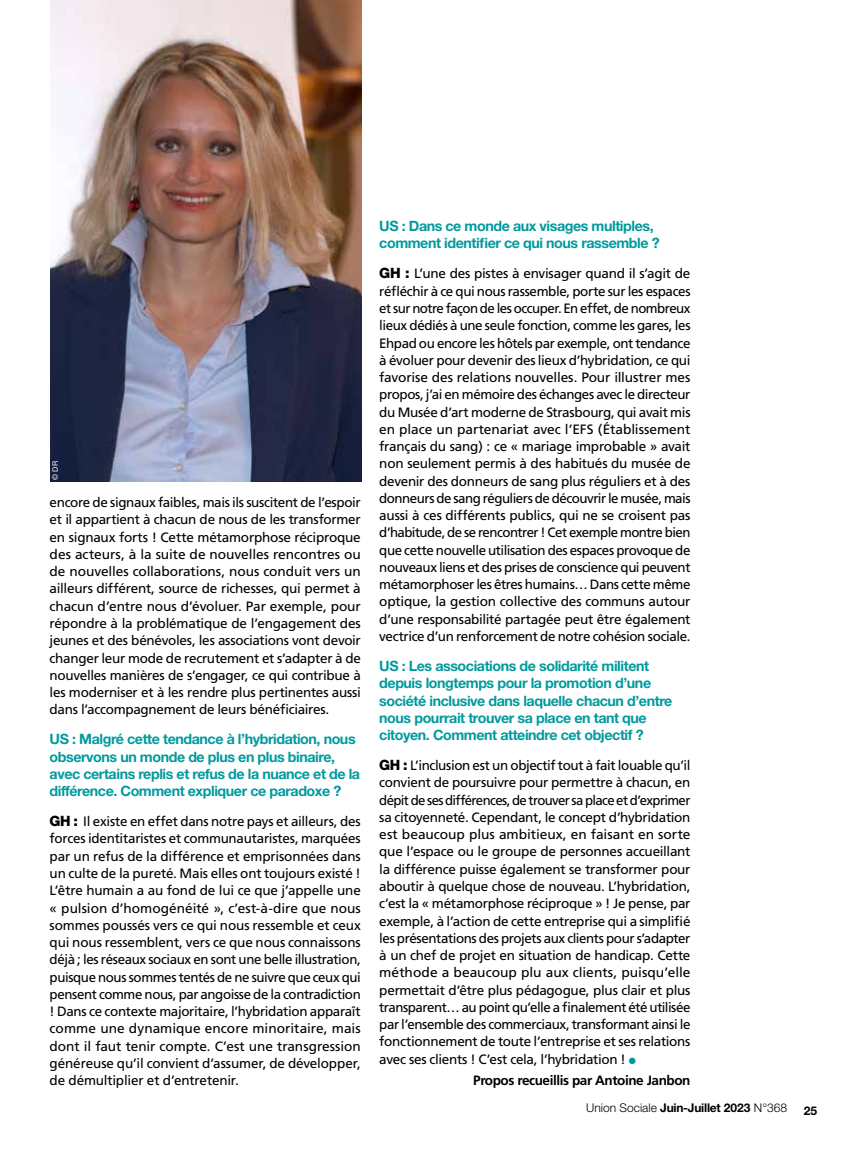
<style>
.page{position:relative;width:851px;height:1149px;background:#fff}
.page>*{position:absolute;margin:0;border:0;box-sizing:border-box;transform-origin:0 0}
.t1{font:700 14.25px/17.2px "Helvetica Neue LT Std";letter-spacing:-.03em;color:#009a9e}
.t2{font:13.5px/17.2px "Frutiger";letter-spacing:-.02em;color:#000;text-align:justify}
.t3{font:700 13.5px "Frutiger";letter-spacing:-.03em;color:#000}
.t4{font:300 12px "Helvetica Neue LT Std";color:#000}
.t5{font:700 12px "Helvetica Neue LT Std";color:#000}
.t6{font:7.5px "Helvetica Neue LT Std";color:#fff}
.s1{font-family:"Helvetica Neue LT Std";font-weight:800;font-size:14.25px}
.s2{color:#009a9e}
.s3{font-weight:700}
</style>
<div class="page">
<img style="left:50px;top:0;width:311px;height:481px">
<p class="t6" style="left:51px;top:479px;width:20px;rotate:-90deg">© DR</p>
<p class="t2" style="left:50px;top:493px;width:313px">encore de signaux faibles, mais ils suscitent de l’espoir et il appartient à chacun de nous de les transformer en signaux forts ! Cette métamorphose réciproque des acteurs, à la suite de nouvelles rencontres ou de nouvelles collaborations, nous conduit vers un ailleurs différent, source de richesses, qui permet à chacun d’entre nous d’évoluer. Par exemple, pour répondre à la problématique de l’engagement des jeunes et des bénévoles, les associations vont devoir changer leur mode de recrutement et s’adapter à de nouvelles manières de s’engager, ce qui contribue à les moderniser et à les rendre plus pertinentes aussi dans l’accompagnement de leurs bénéficiaires.</p>
<p class="t1" style="left:50px;top:730px;width:312px">US : Malgré cette tendance à l’hybridation, nous observons un monde de plus en plus binaire, avec certains replis et refus de la nuance et de la différence. Comment expliquer ce paradoxe ?</p>
<p class="t2" style="left:50px;top:812px;width:313px"><span class="s1">GH :</span> Il existe en effet dans notre pays et ailleurs, des forces identitaristes et communautaristes, marquées par un refus de la différence et emprisonnées dans un culte de la pureté. Mais elles ont toujours existé !<br>L’être humain a au fond de lui ce que j’appelle une « pulsion d’homogénéité », c’est-à-dire que nous sommes poussés vers ce qui nous ressemble et ceux qui nous ressemblent, vers ce que nous connaissons déjà ; les réseaux sociaux en sont une belle illustration, puisque nous sommes tentés de ne suivre que ceux qui pensent comme nous, par angoisse de la contradiction ! Dans ce contexte majoritaire, l’hybridation apparaît comme une dynamique encore minoritaire, mais dont il faut tenir compte. C’est une transgression généreuse qu’il convient d’assumer, de développer, de démultiplier et d’entretenir.</p>
<p class="t1" style="left:379px;top:217px;width:282px">US : Dans ce monde aux visages multiples, comment identifier ce qui nous rassemble ?</p>
<p class="t2" style="left:379px;top:265px;width:313px"><span class="s1">GH :</span> L’une des pistes à envisager quand il s’agit de réfléchir à ce qui nous rassemble, porte sur les espaces et sur notre façon de les occuper. En effet, de nombreux lieux dédiés à une seule fonction, comme les gares, les Ehpad ou encore les hôtels par exemple, ont tendance à évoluer pour devenir des lieux d’hybridation, ce qui favorise des relations nouvelles. Pour illustrer mes propos, j’ai en mémoire des échanges avec le directeur du Musée d’art moderne de Strasbourg, qui avait mis en place un partenariat avec l’EFS (Établissement français du sang) : ce « mariage improbable » avait non seulement permis à des habitués du musée de devenir des donneurs de sang plus réguliers et à des donneurs de sang réguliers de découvrir le musée, mais aussi à ces différents publics, qui ne se croisent pas d’habitude, de se rencontrer ! Cet exemple montre bien que cette nouvelle utilisation des espaces provoque de nouveaux liens et des prises de conscience qui peuvent métamorphoser les êtres humains… Dans cette même optique, la gestion collective des communs autour d’une responsabilité partagée peut être également vectrice d’un renforcement de notre cohésion sociale.</p>
<p class="t1" style="left:379px;top:656px;width:294px">US : Les associations de solidarité militent depuis longtemps pour la promotion d’une société inclusive dans laquelle chacun d’entre nous pourrait trouver sa place en tant que citoyen. Comment atteindre cet objectif ?</p>
<p class="t2" style="left:379px;top:756px;width:313px"><span class="s1">GH :</span> L’inclusion est un objectif tout à fait louable qu’il convient de poursuivre pour permettre à chacun, en dépit de ses différences, de trouver sa place et d’exprimer sa citoyenneté. Cependant, le concept d’hybridation est beaucoup plus ambitieux, en faisant en sorte que l’espace ou le groupe de personnes accueillant la différence puisse également se transformer pour aboutir à quelque chose de nouveau. L’hybridation, c’est la « métamorphose réciproque » ! Je pense, par exemple, à l’action de cette entreprise qui a simplifié les présentations des projets aux clients pour s’adapter à un chef de projet en situation de handicap. Cette méthode a beaucoup plu aux clients, puisqu’elle permettait d’être plus pédagogue, plus clair et plus transparent… au point qu’elle a finalement été utilisée par l’ensemble des commerciaux, transformant ainsi le fonctionnement de toute l’entreprise et ses relations avec ses clients ! C’est cela, l’hybridation ! <span class="s2">●</span></p>
<p class="t3" style="left:473px;top:1072px;width:219px">Propos recueillis par Antoine Janbon</p>
<p class="t4" style="left:586px;top:1099px;width:202px">Union Sociale <span class="s3">Juin-Juillet 2023</span> N°368</p>
<p class="t5" style="left:803px;top:1102px;width:15px">25</p>
</div>
